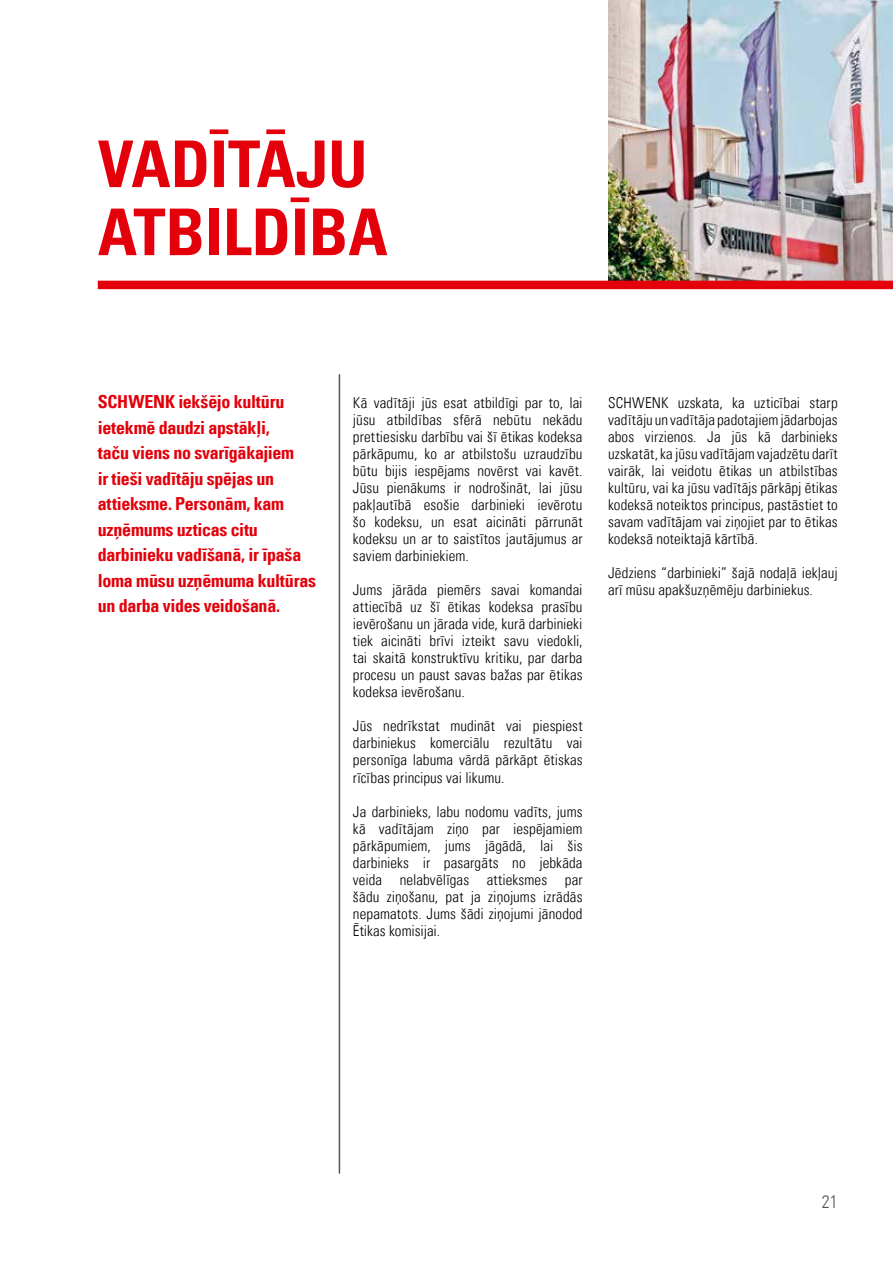
<style>
.page{position:relative;width:893px;height:1263px;background:#fff}
.page>*{position:absolute;margin:0;border:0;box-sizing:border-box;transform-origin:0 0}
.t1{font:64.5px/68.1px "Univers Com 67 Bold Cond";color:#e3000b}
.t2{font:18px/25.5px "Univers Com 67 Bold Cond";letter-spacing:-.015em;color:#e3000b}
.t3{font:18px "Univers Com 47 Light Cond";color:#565655}
.t4{font:15px/17px "Univers Com 47 Light Cond";letter-spacing:.005em;color:#000;text-align:justify}
</style>
<div class="page">
<hr style="left:339px;top:374px;width:1px;height:800px;background:#565655">
<img style="left:608px;top:0;width:285px;height:281px">
<div style="left:98px;top:281px;width:795px;height:8px;background:#e3000b"></div>
<h1 class="t1" style="left:98px;top:130px;width:290px">VAD ĪTĀJU<br>ATBILDĪBA</h1>
<p class="t2" style="left:98px;top:389px;width:220px">SCHWENK iekšējo kultūru ietekmē daudzi apstākļi,<br>taču viens no svarīgākajiem<br>ir tieši vadītāju spējas un attieksme. Personām, kam uzņēmums uzticas citu darbinieku vadīšanā, ir īpaša loma mūsu uzņēmuma kultūras un darba vides veidošanā.</p>
<p class="t4" style="left:608px;top:394px;width:231px">SCHWENK uzskata, ka uzticībai starp vadītāju un vadītāja padotajiem jādarbojas abos virzienos. Ja jūs kā darbinieks uzskatāt, ka jūsu vadītājam vajadzētu darīt vairāk, lai veidotu ētikas un atbilstības kultūru, vai ka jūsu vadītājs pārkāpj ētikas kodeksā noteiktos principus, pastāstiet to savam vadītājam vai ziņojiet par to ētikas kodeksā noteiktajā kārtībā.</p>
<p class="t4" style="left:353px;top:394px;width:231px">Kā vadītāji jūs esat atbildīgi par to, lai jūsu atbildības sfērā nebūtu nekādu prettiesisku darbību vai šī ētikas kodeksa pārkāpumu, ko ar atbilstošu uzraudzību būtu bijis iespējams novērst vai kavēt.<br>Jūsu pienākums ir nodrošināt, lai jūsu pakļautībā esošie darbinieki ievērotu šo kodeksu, un esat aicināti pārrunāt kodeksu un ar to saistītos jautājumus ar saviem darbiniekiem.</p>
<p class="t4" style="left:353px;top:582px;width:231px">Jums jārāda piemērs savai komandai attiecībā uz šī ētikas kodeksa prasību ievērošanu un jārada vide, kurā darbinieki tiek aicināti brīvi izteikt savu viedokli, tai skaitā konstruktīvu kritiku, par darba procesu un paust savas bažas par ētikas kodeksa ievērošanu.</p>
<p class="t4" style="left:353px;top:718px;width:231px">Jūs nedrīkstat mudināt vai piespiest darbiniekus komerciālu rezultātu vai personīga labuma vārdā pārkāpt ētiskas rīcības principus vai likumu.</p>
<p class="t4" style="left:353px;top:803px;width:231px">Ja darbinieks, labu nodomu vadīts, jums kā vadītājam ziņo par iespējamiem pārkāpumiem, jums jāgādā, lai šis darbinieks ir pasargāts no jebkāda veida nelabvēlīgas attieksmes par šādu ziņošanu, pat ja ziņojums izrādās nepamatots. Jums šādi ziņojumi jānodod Ētikas komisijai.</p>
<p class="t4" style="left:608px;top:565px;width:231px">Jēdziens “darbinieki” šajā nodaļā iekļauj arī mūsu apakšuzņēmēju darbiniekus.</p>
<p class="t3" style="left:822px;top:1190px;width:17px">21</p>
</div>
